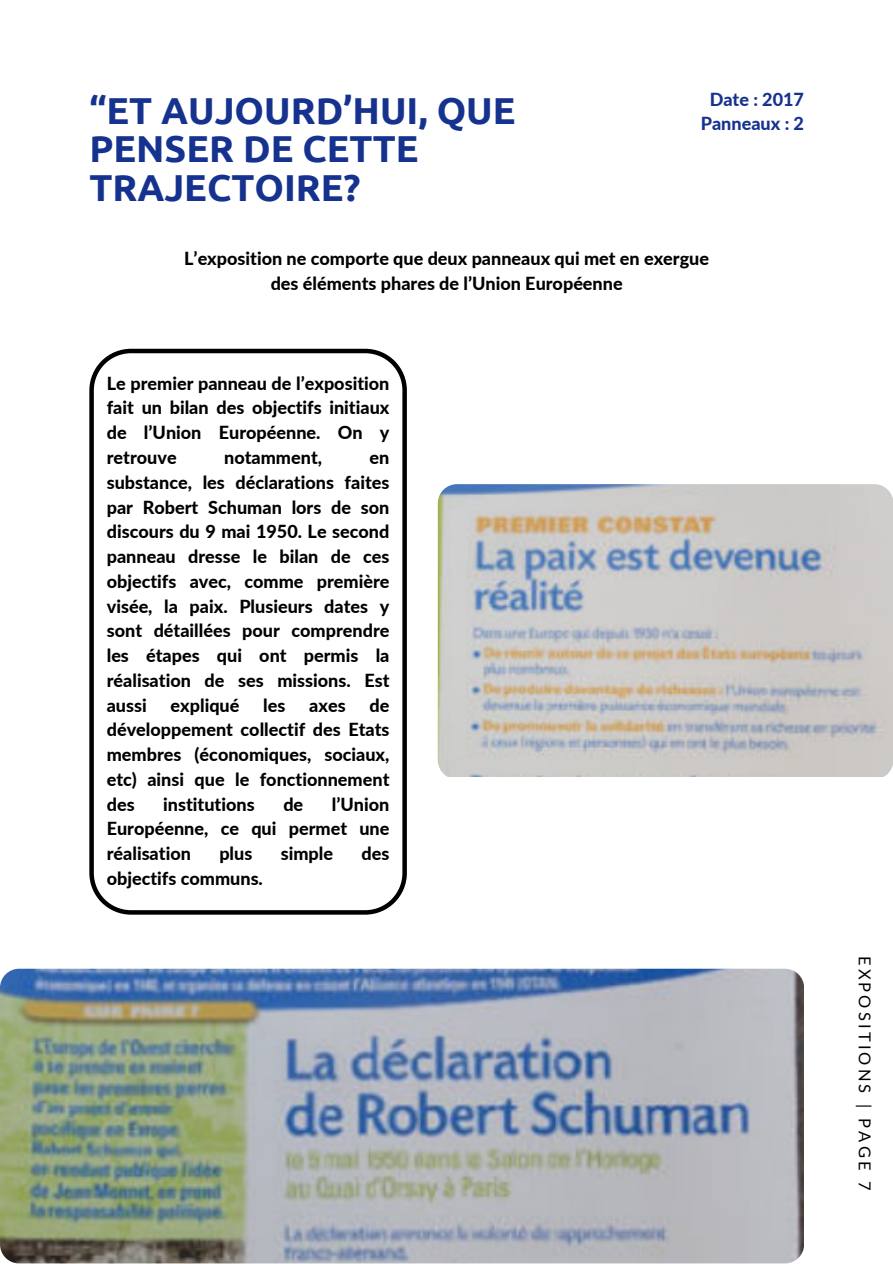
<style>
.page{position:relative;width:893px;height:1264px;background:#fff}
.page>*{position:absolute;margin:0;border:0;box-sizing:border-box;transform-origin:0 0}
.t1{font:700 37.5px/38.2px "Ubuntu";color:#16328f}
.t2{font:800 18px/24.8px "Lato";color:#000;text-align:justify}
.t3{font:800 18px/24.8px "Lato";color:#16328f;text-align:center}
.t4{font:16.5px "Lato";letter-spacing:.19em;color:#000}
</style>
<div class="page">
<svg style="left:89px;top:349px;width:318px;height:565px"></svg>
<img style="left:438px;top:484px;width:454px;height:292px">
<img style="left:0;top:968px;width:803px;height:295px;border-radius:19px">
<h1 class="t1" style="left:89px;top:91px;width:427px">“ET AUJOURD’HUI, QUE<br>PENSER DE CETTE<br>TRAJECTOIRE?</h1>
<p class="t3" style="left:700px;top:86px;width:105px">Date : 2017<br>Panneaux : 2</p>
<p class="t2" style="left:184px;top:246px;width:526px;text-align:center">L’exposition ne comporte que deux panneaux qui met en exergue des éléments phares de l’Union Européenne</p>
<p class="t2" style="left:107px;top:370px;width:284px">Le premier panneau de l’exposition fait un bilan des objectifs initiaux de l’Union Européenne. On y retrouve</p>
<p class="t2" style="left:224px;top:444px;width:99px">notamment,</p>
<p class="t2" style="left:107px;top:444px;width:284px;text-indent:263px">en substance, les déclarations faites par Robert Schuman lors de son discours du 9 mai 1950. Le second panneau dresse le bilan de ces objectifs avec, comme première visée, la paix. Plusieurs dates y sont détaillées pour comprendre les étapes qui ont permis la réalisation de ses missions. Est aussi</p>
<p class="t2" style="left:107px;top:692px;width:284px;text-indent:263px">de développement collectif des Etats membres (économiques, sociaux, etc) ainsi que le fonctionnement des</p>
<p class="t2" style="left:171px;top:692px;width:70px">expliqué</p>
<p class="t2" style="left:263px;top:692px;width:24px">les</p>
<p class="t2" style="left:309px;top:692px;width:38px">axes</p>
<p class="t2" style="left:107px;top:791px;width:284px;text-indent:225px">l’Union Européenne, ce qui permet une réalisation</p>
<p class="t2" style="left:163px;top:791px;width:93px">institutions</p>
<p class="t2" style="left:283px;top:791px;width:21px">de</p>
<p class="t2" style="left:219px;top:840px;width:35px">plus</p>
<p class="t2" style="left:281px;top:840px;width:54px">simple</p>
<p class="t2" style="left:361px;top:840px;width:29px">des</p>
<p class="t2" style="left:107px;top:865px;width:158px">objectifs communs.</p>
<p class="t4" style="left:875px;top:955px;width:236px;rotate:90deg">EXPOSITIONS | PAGE 7</p>
</div>
